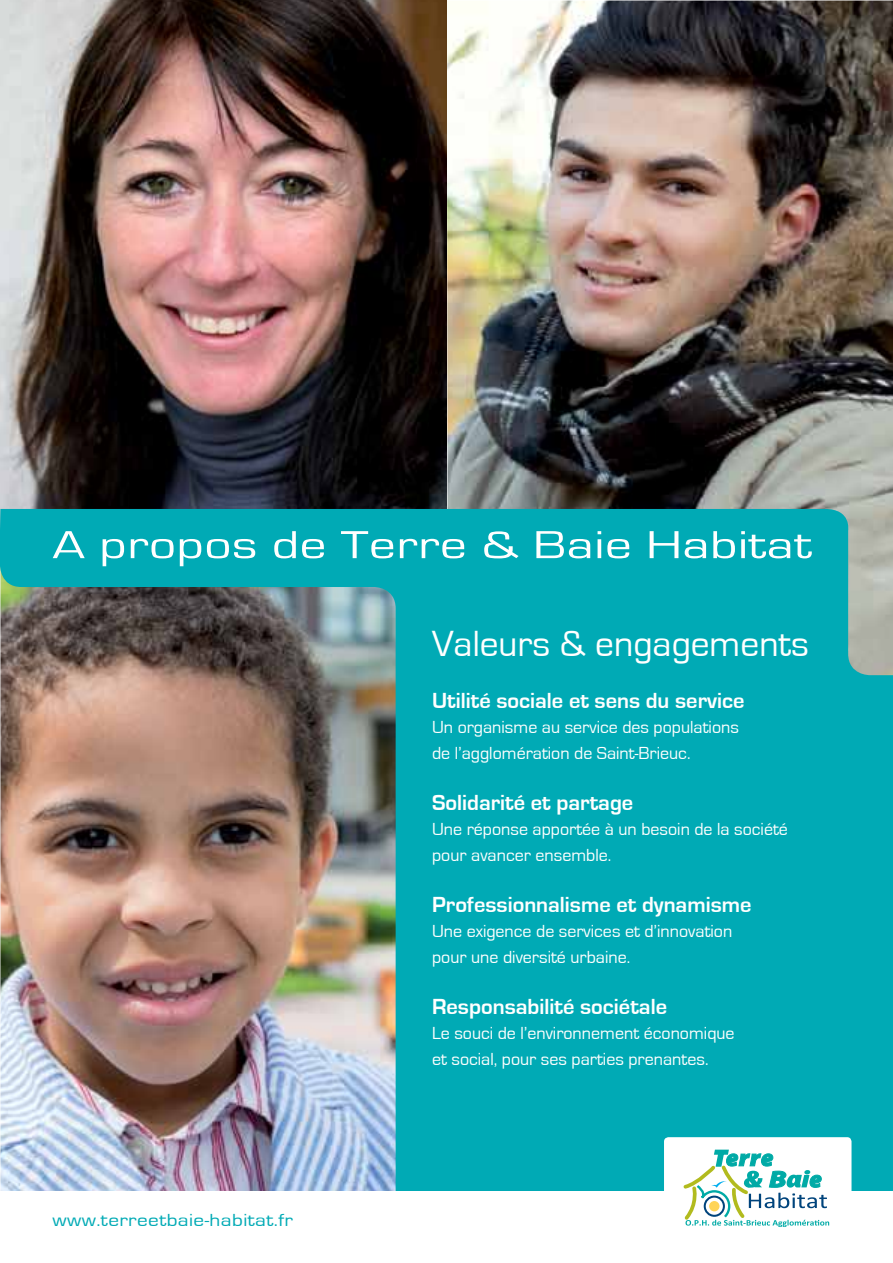
<style>
.page{position:relative;width:893px;height:1263px;background:#fff}
.page>*{position:absolute;margin:0;border:0;box-sizing:border-box;transform-origin:0 0}
.t1{font:40.5px "Eurostile";letter-spacing:.01em;color:#fff;scale:1.32 1}
.t2{font:37.5px "Eurostile";color:#fff}
.t3{font:700 22.5px "Eurostile";color:#fff}
.t4{font:18px/25.5px "Eurostile";color:#fff}
.t5{font:18px "Eurostile";letter-spacing:.02em;color:#00aab5;scale:1.18 1}
</style>
<div class="page">
<img style="left:447px;top:1px;width:446px;height:508px">
<img style="left:0;top:0;width:447px;height:509px">
<img style="left:0;top:509px;width:893px;height:682px">
<div style="left:664px;top:1137px;width:187px;height:105px;background:#fff;border-radius:4px"></div>
<svg style="left:683px;top:1149px;width:146px;height:78px"></svg>
<h1 class="t1" style="left:52px;top:523px;width:577px">A propos de Terre &amp; Baie Habitat</h1>
<p class="t5" style="left:52px;top:1210px;width:205px">www.terreetbaie-habitat.fr</p>
<h2 class="t2" style="left:432px;top:624px;width:378px">Valeurs &amp; engagements</h2>
<p class="t3" style="left:432px;top:688px;width:314px">Utilité sociale et sens du service</p>
<p class="t4" style="left:432px;top:715px;width:308px">Un organisme au service des populations de l’agglomération de Saint-Brieuc.</p>
<p class="t3" style="left:432px;top:790px;width:203px">Solidarité et partage</p>
<p class="t4" style="left:432px;top:817px;width:357px">Une réponse apportée à un besoin de la société pour avancer ensemble.</p>
<p class="t3" style="left:432px;top:892px;width:321px">Professionnalisme et dynamisme</p>
<p class="t4" style="left:432px;top:919px;width:302px">Une exigence de services et d’innovation pour une diversité urbaine.</p>
<p class="t3" style="left:432px;top:994px;width:236px">Responsabilité sociétale</p>
<p class="t4" style="left:432px;top:1021px;width:304px">Le souci de l’environnement économique et social, pour ses parties prenantes.</p>
</div>
